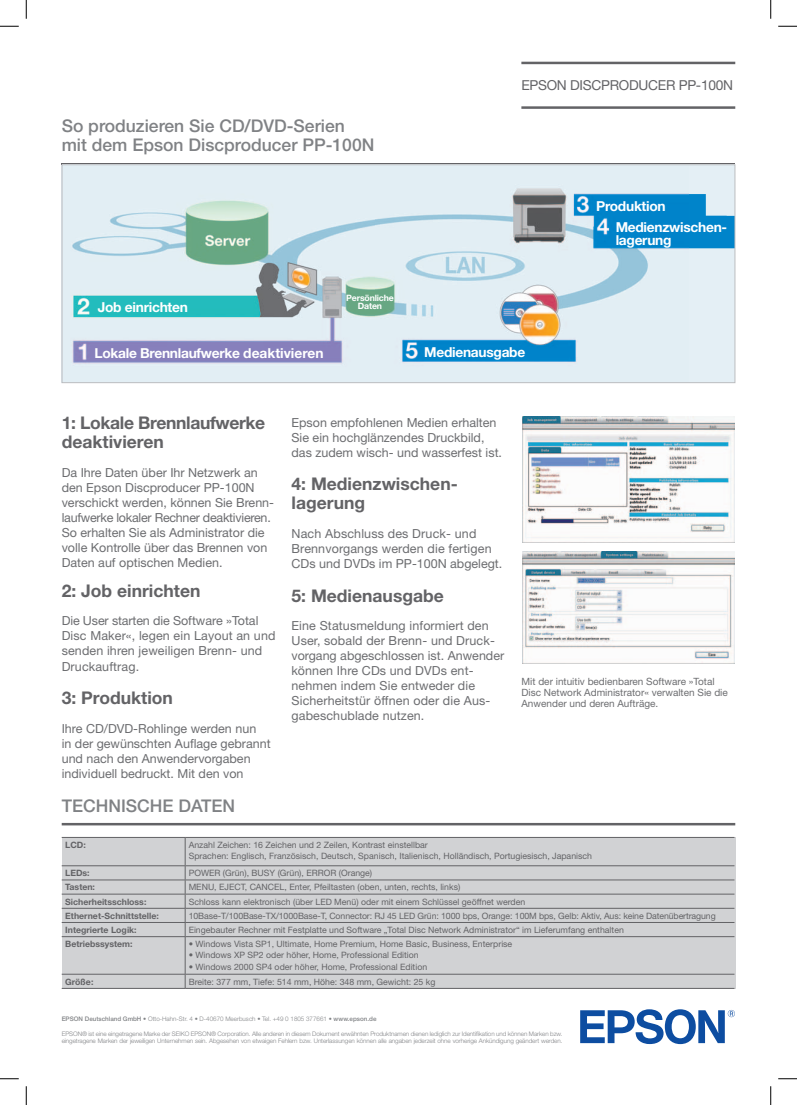
<style>
.page{position:relative;width:797px;height:1105px;background:#fff}
.page>*{position:absolute;margin:0;border:0;box-sizing:border-box;transform-origin:0 0}
.t1{font:500 17.5px/18.8px "Helvetica Neue";color:#808285}
.t2{font:700 17.5px/18.8px "Helvetica Neue";color:#636366}
.t3{font:700 17.5px/18.8px "Helvetica Neue";letter-spacing:-.02em;color:#636366}
.t4{font:700 13.75px/21.1px "Helvetica Neue";letter-spacing:-.02em;color:#fff}
.t5{font:13.75px "Helvetica Neue";letter-spacing:-.02em;color:#636366}
.t6{font:12.5px/15px "Helvetica Neue";color:#6c6d70}
.t7{font:10px/11.2px "Helvetica Neue";color:#6c6d70}
.t8{font:8.75px/11.2px "Helvetica Neue";color:#636366}
.t9{font:700 8.75px "Helvetica Neue";color:#636366}
.t10{font:700 8.75px/8.8px "Helvetica Neue";letter-spacing:-.02em;color:#fff;text-align:center}
.t11{font:300 6.25px/7.5px "Helvetica Neue";letter-spacing:-.01em;color:#808285}
.s1{font-weight:500}
</style>
<div class="page">
<svg style="left:580px;top:1009px;width:155px;height:35px"></svg>
<hr style="left:62px;top:163px;width:673px;height:3px;background:#636366">
<img style="left:64px;top:166px;width:669px;height:215px">
<div style="left:62px;top:164px;width:673px;height:219px;border:1px solid #bcbdc0"></div>
<hr style="left:521px;top:62px;width:214px;height:2px;background:#636366">
<hr style="left:521px;top:106px;width:214px;height:3px;background:#636366">
<hr style="left:62px;top:823px;width:673px;height:2px;background:#636366">
<div style="left:62px;top:837px;width:673px;height:152px;background:#d1d2d4"></div>
<hr style="left:185px;top:837px;width:549px;height:1px;background:#636366">
<hr style="left:185px;top:865px;width:549px;height:1px;background:#636366">
<hr style="left:185px;top:880px;width:549px;height:1px;background:#636366">
<hr style="left:185px;top:894px;width:549px;height:1px;background:#636366">
<hr style="left:185px;top:908px;width:549px;height:1px;background:#636366">
<hr style="left:185px;top:922px;width:549px;height:1px;background:#636366">
<hr style="left:185px;top:936px;width:549px;height:1px;background:#636366">
<hr style="left:185px;top:974px;width:549px;height:1px;background:#636366">
<hr style="left:185px;top:988px;width:549px;height:1px;background:#636366">
<hr style="left:62px;top:837px;width:123px;height:1px;background:#636366">
<hr style="left:62px;top:865px;width:123px;height:1px;background:#636366">
<hr style="left:62px;top:880px;width:123px;height:1px;background:#636366">
<hr style="left:62px;top:894px;width:123px;height:1px;background:#636366">
<hr style="left:62px;top:908px;width:123px;height:1px;background:#636366">
<hr style="left:62px;top:922px;width:123px;height:1px;background:#636366">
<svg style="left:185px;top:838px;width:1px;height:98px"></svg>
<hr style="left:62px;top:936px;width:123px;height:1px;background:#636366">
<hr style="left:185px;top:937px;width:1px;height:37px;background:#636366">
<hr style="left:62px;top:974px;width:123px;height:1px;background:#636366">
<svg style="left:185px;top:974px;width:1px;height:14px"></svg>
<hr style="left:62px;top:988px;width:123px;height:1px;background:#636366">
<img style="left:522px;top:417px;width:213px;height:125px">
<img style="left:522px;top:552px;width:213px;height:111px">
<svg style="left:0;top:25px;width:19px;height:2px"></svg>
<svg style="left:778px;top:25px;width:19px;height:2px"></svg>
<svg style="left:0;top:1078px;width:19px;height:1px"></svg>
<svg style="left:778px;top:1078px;width:19px;height:1px"></svg>
<svg style="left:25px;top:0;width:2px;height:19px"></svg>
<svg style="left:25px;top:1086px;width:2px;height:19px"></svg>
<svg style="left:770px;top:0;width:1px;height:19px"></svg>
<svg style="left:770px;top:1086px;width:1px;height:19px"></svg>
<h1 class="t1" style="left:62px;top:116px;width:314px">So produzieren Sie CD/DVD-Serien mit dem Epson Discproducer PP-100N</h1>
<p class="t4" style="left:98px;top:296px;width:92px">Job einrichten</p>
<p class="t4" style="left:94px;top:342px;width:230px">Lokale Brennlaufwerke deaktivieren</p>
<p class="t10" style="left:346px;top:293px;width:49px">Persönliche<br>Daten</p>
<p class="t5" style="left:521px;top:76px;width:213px">EPSON DISCPRODUCER PP-100N</p>
<p class="t4" style="left:424px;top:341px;width:103px">Medienausgabe</p>
<p class="t4" style="left:615px;top:195px;width:113px;text-indent:-20px">Produktion<br>Medienzwischen-</p>
<p class="t4" style="left:615px;top:229px;width:57px">lagerung</p>
<h1 class="t3" style="left:62px;top:413px;width:205px">1: Lokale Brennlaufwerke deaktivieren</h1>
<p class="t6" style="left:62px;top:465px;width:214px">Da Ihre Daten über Ihr Netzwerk an den Epson Discproducer PP-100N verschickt werden, können Sie Brenn&shy;laufwerke lokaler Rechner deaktivieren.<br>So erhalten Sie als Administrator die volle Kontrolle über das Brennen von Daten auf optischen Medien.</p>
<h1 class="t2" style="left:62px;top:581px;width:140px">2: Job einrichten</h1>
<p class="t6" style="left:62px;top:613px;width:215px">Die User starten die Software »Total<br>Disc Maker«, legen ein Layout an und senden ihren jeweiligen Brenn- und<br>Druckauftrag.</p>
<h1 class="t2" style="left:62px;top:688px;width:113px">3: Produktion</h1>
<p class="t6" style="left:62px;top:721px;width:210px">Ihre CD/DVD-Rohlinge werden nun<br>in der gewünschten Auflage gebrannt und nach den Anwendervorgaben individuell bedruckt. Mit den von</p>
<p class="t6" style="left:291px;top:414px;width:212px">Epson empfohlenen Medien erhalten<br>Sie ein hochglänzendes Druckbild, das zudem wisch- und wasserfest ist.</p>
<h1 class="t2" style="left:291px;top:474px;width:168px">4: Medienzwischen&shy;lagerung</h1>
<p class="t6" style="left:291px;top:526px;width:212px">Nach Abschluss des Druck- und<br>Brennvorgangs werden die fertigen<br>CDs und DVDs im PP-100N abgelegt.</p>
<h1 class="t2" style="left:291px;top:586px;width:154px">5: Medienausgabe</h1>
<p class="t6" style="left:291px;top:618px;width:214px">Eine Statusmeldung informiert den<br>User, sobald der Brenn- und Druck&shy;vorgang abgeschlossen ist. Anwender können Ihre CDs und DVDs ent&shy;nehmen indem Sie entweder die<br>Sicherheitstür öffnen oder die Aus&shy;gabeschublade nutzen.</p>
<p class="t7" style="left:521px;top:675px;width:208px">Mit der intuitiv bedienbaren Software »Total<br>Disc Network Administrator« verwalten Sie die<br>Anwender und deren Aufträge.</p>
<h1 class="t1" style="left:62px;top:797px;width:175px">TECHNISCHE DATEN</h1>
<p class="t9" style="left:65px;top:839px;width:22px">LCD:</p>
<p class="t8" style="left:189px;top:839px;width:405px">Anzahl Zeichen: 16 Zeichen und 2 Zeilen, Kontrast einstellbar<br>Sprachen: Englisch, Französisch, Deutsch, Spanisch, Italienisch, Holländisch, Portugiesisch, Japanisch</p>
<p class="t9" style="left:65px;top:868px;width:26px">LEDs:</p>
<p class="t8" style="left:189px;top:867px;width:185px">POWER (Grün), BUSY (Grün), ERROR (Orange)</p>
<p class="t9" style="left:65px;top:882px;width:31px">Tasten:</p>
<p class="t8" style="left:189px;top:881px;width:273px">MENU, EJECT, CANCEL, Enter, Pfeiltasten (oben, unten, rechts, links)</p>
<p class="t9" style="left:65px;top:896px;width:83px">Sicherheitsschloss:</p>
<p class="t8" style="left:189px;top:896px;width:338px">Schloss kann elektronisch (über LED Menü) oder mit einem Schlüssel geöffnet werden</p>
<p class="t9" style="left:65px;top:910px;width:95px">Ethernet-Schnittstelle:</p>
<p class="t8" style="left:189px;top:910px;width:528px">10Base-T/100Base-TX/1000Base-T, Connector: RJ 45 LED Grün: 1000 bps, Orange: 100M bps, Gelb: Aktiv, Aus: keine Datenübertragung</p>
<p class="t9" style="left:65px;top:924px;width:73px">Integrierte Logik:</p>
<p class="t8" style="left:189px;top:924px;width:436px">Eingebauter Rechner mit Festplatte und Software „Total Disc Network Administrator“ im Lieferumfang enthalten</p>
<p class="t9" style="left:65px;top:938px;width:69px">Betriebssystem:</p>
<p class="t8" style="left:189px;top:938px;width:325px">• Windows Vista SP1, Ultimate, Home Premium, Home Basic, Business, Enterprise</p>
<p class="t8" style="left:189px;top:949px;width:231px">• Windows XP SP2 oder höher, Home, Professional Edition</p>
<p class="t8" style="left:189px;top:961px;width:240px">• Windows 2000 SP4 oder höher, Home, Professional Edition</p>
<p class="t9" style="left:65px;top:976px;width:30px">Größe:</p>
<p class="t8" style="left:189px;top:976px;width:248px">Breite: 377 mm, Tiefe: 514 mm, Höhe: 348 mm, Gewicht: 25 kg</p>
<p class="t11" style="left:62px;top:1015px;width:316px"><span class="s1">EPSON Deutschland GmbH</span> • Otto-Hahn-Str. 4 • D-40670 Meerbusch • Tel. +49 0 1805 377661 • <span class="s1">www.epson.de</span></p>
<p class="t11" style="left:62px;top:1030px;width:502px">EPSON® ist eine eingetragene Marke der SEIKO EPSON® Corporation. Alle anderen in diesem Dokument erwähnten Produktnamen dienen lediglich zur Identifikation und können Marken bzw. eingetragene Marken der jeweiligen Unternehmen sein. Abgesehen von etwaigen Fehlern bzw. Unterlassungen können alle angaben jederzeit ohne vorherige Ankündigung geändert werden.</p>
</div>
